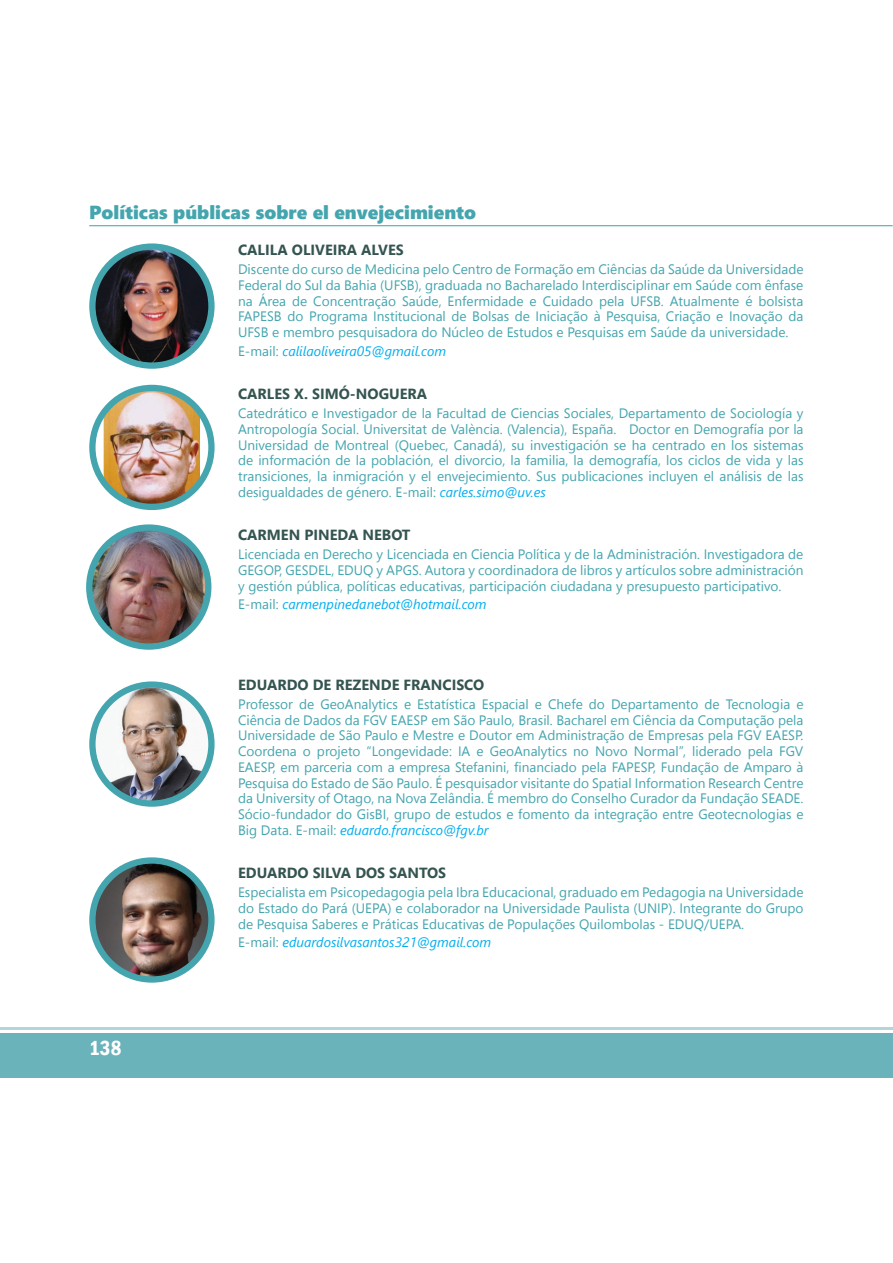
<style>
.page{position:relative;width:893px;height:1263px;background:#fff}
.page>*{position:absolute;margin:0;border:0;box-sizing:border-box;transform-origin:0 0}
.t1{font:600 condensed 21px "Franklin Gothic";color:#fff}
.t2{font:18.9px "Segoe UI Black";color:#44a5ae}
.t3{font:700 14.7px "Segoe UI";color:#345450}
.t4{font:13.65px/15.8px "Segoe UI";color:#44a5ae;text-align:justify}
.t5{font:italic 13.65px "Segoe UI";color:#00aeef}
.s1{font-style:normal;color:#44a5ae}
.s2{font-style:italic;color:#00aeef}
</style>
<div class="page">
<div style="left:0;top:1033px;width:893px;height:45px;background:#6bb3bb"></div>
<hr style="left:0;top:1027px;width:893px;height:3px;background:#b1d5da">
<hr style="left:89px;top:225px;width:804px;height:1px;background:#44a5ae">
<img style="left:92px;top:247px;width:119px;height:119px;border-radius:50%">
<div style="left:89px;top:243px;width:126px;height:126px;border:6px solid #44a5ae;border-radius:50%"></div>
<img style="left:92px;top:388px;width:119px;height:119px;border-radius:50%">
<div style="left:89px;top:385px;width:126px;height:125px;border:6px solid #44a5ae;border-radius:50%"></div>
<img style="left:89px;top:528px;width:119px;height:119px;border-radius:50%">
<div style="left:86px;top:524px;width:125px;height:126px;border:6px solid #44a5ae;border-radius:50%"></div>
<img style="left:92px;top:685px;width:119px;height:119px;border-radius:50%">
<div style="left:89px;top:681px;width:126px;height:126px;border:6px solid #44a5ae;border-radius:50%"></div>
<img style="left:92px;top:861px;width:119px;height:119px;border-radius:50%">
<div style="left:89px;top:857px;width:126px;height:126px;border:6px solid #44a5ae;border-radius:50%"></div>
<h2 class="t2" style="left:89px;top:199px;width:388px">Políticas públicas sobre el envejecimiento</h2>
<p class="t3" style="left:238px;top:239px;width:167px">CALILA OLIVEIRA ALVES</p>
<p class="t4" style="left:238px;top:261px;width:567px">Discente do curso de Medicina pelo Centro de Formação em Ciências da Saúde da Universidade Federal do Sul da Bahia (UFSB), graduada no Bacharelado Interdisciplinar em Saúde com ênfase na Área de Concentração Saúde, Enfermidade e Cuidado pela UFSB. Atualmente é bolsista FAPESB do Programa Institucional de Bolsas de Iniciação à Pesquisa, Criação e Inovação da UFSB e membro pesquisadora do Núcleo de Estudos e Pesquisas em Saúde da universidade.</p>
<p class="t5" style="left:238px;top:341px;width:209px"><span class="s1">E-mail:</span> calilaoliveira05@gmail.com</p>
<p class="t3" style="left:238px;top:383px;width:191px">CARLES X. SIMÓ-NOGUERA</p>
<p class="t4" style="left:238px;top:405px;width:567px">Catedrático e Investigador de la Facultad de Ciencias Sociales, Departamento de Sociología y Antropología Social. Universitat de València. (Valencia), España. Doctor en Demografía por la Universidad de Montreal (Quebec, Canadá), su investigación se ha centrado en los sistemas de información de la población, el divorcio, la familia, la demografía, los ciclos de vida y las transiciones, la inmigración y el envejecimiento. Sus publicaciones incluyen el análisis de las desigualdades de género. E-mail: <span class="s2">carles.simo@uv.es</span></p>
<p class="t3" style="left:238px;top:524px;width:174px">CARMEN PINEDA NEBOT</p>
<p class="t4" style="left:238px;top:546px;width:567px">Licenciada en Derecho y Licenciada en Ciencia Política y de la Administración. Investigadora de GEGOP, GESDEL, EDUQ y APGS. Autora y coordinadora de libros y artículos sobre administración y gestión pública, políticas educativas, participación ciudadana y presupuesto participativo.</p>
<p class="t5" style="left:238px;top:595px;width:250px"><span class="s1">E-mail:</span> carmenpinedanebot@hotmail.com</p>
<h1 class="t1" style="left:89px;top:1036px;width:34px">138</h1>
<p class="t3" style="left:238px;top:674px;width:248px">EDUARDO DE REZENDE FRANCISCO</p>
<p class="t4" style="left:238px;top:696px;width:567px">Professor de GeoAnalytics e Estatística Espacial e Chefe do Departamento de Tecnologia e Ciência de Dados da FGV EAESP em São Paulo, Brasil. Bacharel em Ciência da Computação pela Universidade de São Paulo e Mestre e Doutor em Administração de Empresas pela FGV EAESP.<br>Coordena o projeto “Longevidade: IA e GeoAnalytics no Novo Normal”, liderado pela FGV EAESP, em parceria com a empresa Stefanini, financiado pela FAPESP, Fundação de Amparo à Pesquisa do Estado de São Paulo. É pesquisador visitante do Spatial Information Research Centre da University of Otago, na Nova Zelândia. É membro do Conselho Curador da Fundação SEADE.<br>Sócio-fundador do GisBI, grupo de estudos e fomento da integração entre Geotecnologias e Big Data. E-mail: <span class="s2">eduardo.francisco@fgv.br</span></p>
<p class="t3" style="left:238px;top:863px;width:210px">EDUARDO SILVA DOS SANTOS</p>
<p class="t4" style="left:238px;top:884px;width:567px">Especialista em Psicopedagogia pela Ibra Educacional, graduado em Pedagogia na Universidade do Estado do Pará (UEPA) e colaborador na Universidade Paulista (UNIP). Integrante do Grupo de Pesquisa Saberes e Práticas Educativas de Populações Quilombolas - EDUQ/UEPA.</p>
<p class="t5" style="left:238px;top:933px;width:255px"><span class="s1">E-mail:</span> eduardosilvasantos321@gmail.com</p>
</div>
